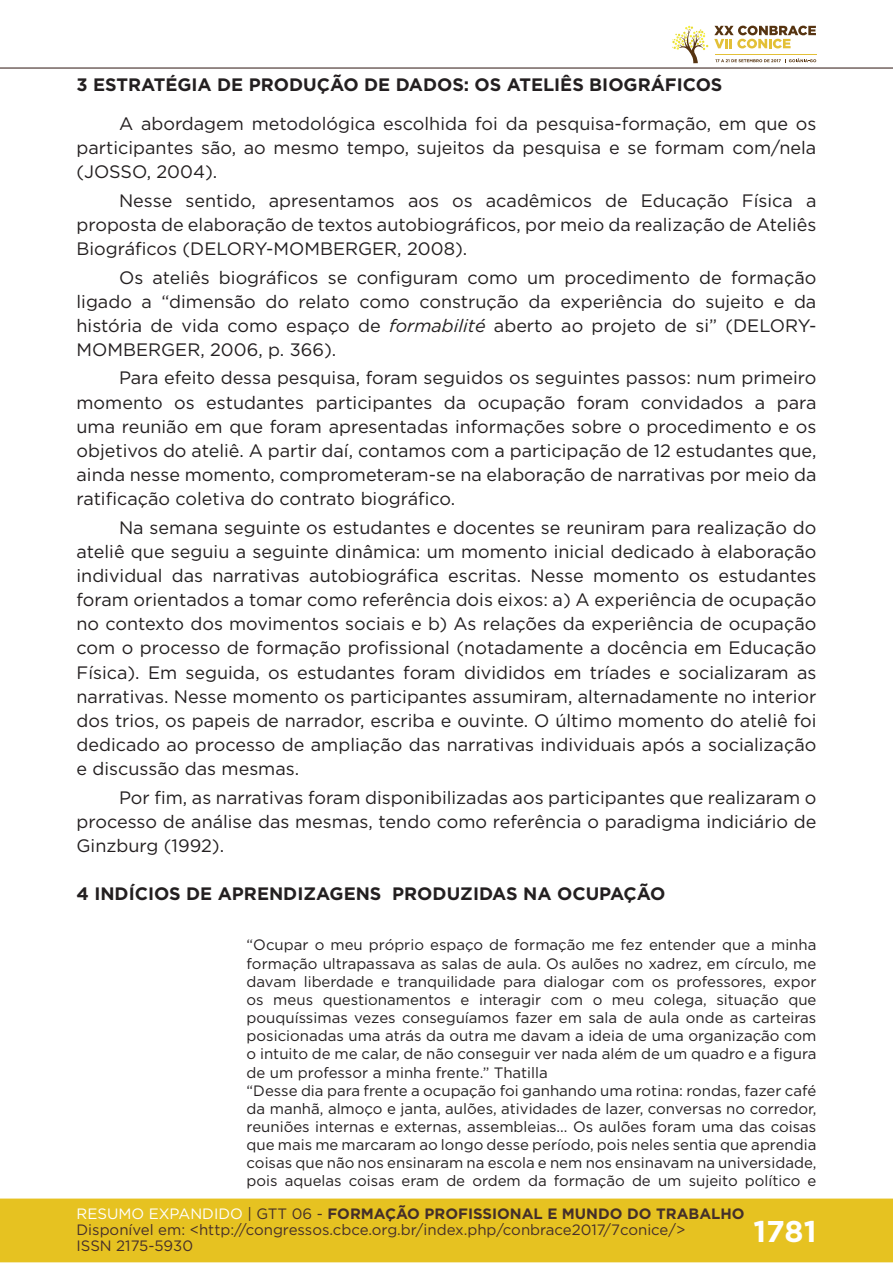
<style>
.page{position:relative;width:893px;height:1263px;background:#fff}
.page>*{position:absolute;margin:0;border:0;box-sizing:border-box;transform-origin:0 0}
.t1{font:700 30px "Gotham";color:#fff}
.t2{font:18px/24.2px "Gotham";color:#231f20;text-align:justify}
.t3{font:700 18px "Gotham";color:#231f20}
.t4{font:15px/18.1px "Gotham";color:#231f20}
.t5{font:15px/16px "Gotham";color:#462f2a}
.s1{font-style:italic}
.s2{color:#fff}
.s3{color:#442f2a}
.s4{font-weight:700;color:#442f2a}
</style>
<div class="page">
<div style="left:0;top:1198px;width:893px;height:64px;background:#e6c221;border:2px solid #e6c221"></div>
<hr style="left:0;top:67px;width:893px;height:2px;background:#442f2a">
<svg style="left:672px;top:26px;width:144px;height:37px"></svg>
<p class="t3" style="left:77px;top:73px;width:647px">3 ESTRATÉGIA DE PRODUÇÃO DE DADOS: OS ATELIÊS BIOGRÁFICOS</p>
<p class="t2" style="left:77px;top:111px;width:741px;text-indent:43px">A abordagem metodológica escolhida foi da pesquisa-formação, em que os participantes são, ao mesmo tempo, sujeitos da pesquisa e se formam com/nela (JOSSO, 2004).</p>
<p class="t2" style="left:77px;top:188px;width:741px;text-indent:43px">Nesse sentido, apresentamos aos os acadêmicos de Educação Física a proposta de elaboração de textos autobiográficos, por meio da realização de Ateliês Biográficos (DELORY-MOMBERGER, 2008).</p>
<p class="t2" style="left:77px;top:265px;width:741px;text-indent:43px">Os ateliês biográficos se configuram como um procedimento de formação ligado a “dimensão do relato como construção da experiência do sujeito e da história de vida como espaço de <span class="s1">formabilité</span> aberto ao projeto de si” (DELORY-MOMBERGER, 2006, p. 366).</p>
<p class="t2" style="left:77px;top:366px;width:741px;text-indent:43px">Para efeito dessa pesquisa, foram seguidos os seguintes passos: num primeiro momento os estudantes participantes da ocupação foram convidados a para uma reunião em que foram apresentadas informações sobre o procedimento e os objetivos do ateliê. A partir daí, contamos com a participação de 12 estudantes que, ainda nesse momento, comprometeram-se na elaboração de narrativas por meio da ratificação coletiva do contrato biográfico.</p>
<p class="t2" style="left:77px;top:515px;width:741px;text-indent:43px">Na semana seguinte os estudantes e docentes se reuniram para realização do ateliê que seguiu a seguinte dinâmica: um momento inicial dedicado à elaboração individual das narrativas autobiográfica escritas. Nesse momento os estudantes foram orientados a tomar como referência dois eixos: a) A experiência de ocupação no contexto dos movimentos sociais e b) As relações da experiência de ocupação com o processo de formação profissional (notadamente a docência em Educação Física). Em seguida, os estudantes foram divididos em tríades e socializaram as narrativas. Nesse momento os participantes assumiram, alternadamente no interior dos trios, os papeis de narrador, escriba e ouvinte. O último momento do ateliê foi dedicado ao processo de ampliação das narrativas individuais após a socialização e discussão das mesmas.</p>
<p class="t2" style="left:77px;top:785px;width:741px;text-indent:43px">Por fim, as narrativas foram disponibilizadas aos participantes que realizaram o processo de análise das mesmas, tendo como referência o paradigma indiciário de Ginzburg (1992).</p>
<p class="t3" style="left:77px;top:882px;width:590px">4 INDÍCIOS DE APRENDIZAGENS PRODUZIDAS NA OCUPAÇÃO</p>
<p class="t4" style="left:247px;top:936px;width:571px">“Ocupar o meu próprio espaço de formação me fez entender que a minha formação ultrapassava as salas de aula. Os aulões no xadrez, em círculo, me davam liberdade e tranquilidade para dialogar com os professores, expor os meus questionamentos e interagir com o meu colega, situação que pouquíssimas vezes conseguíamos fazer em sala de aula onde as carteiras posicionadas uma atrás da outra me davam a ideia de uma organização com o intuito de me calar, de não conseguir ver nada além de um quadro e a figura de um professor a minha frente.” Thatilla<br>“Desse dia para frente a ocupação foi ganhando uma rotina: rondas, fazer café da manhã, almoço e janta, aulões, atividades de lazer, conversas no corredor, reuniões internas e externas, assembleias... Os aulões foram uma das coisas que mais me marcaram ao longo desse período, pois neles sentia que aprendia coisas que não nos ensinaram na escola e nem nos ensinavam na universidade, pois aquelas coisas eram de ordem da formação de um sujeito político e</p>
<p class="t5" style="left:77px;top:1205px;width:670px"><span class="s2">RESUMO EXPANDIDO</span> <span class="s3">| GTT 06 -</span> <span class="s4">FORMAÇÃO PROFISSIONAL E MUNDO DO TRABALHO<br></span>Disponível em: &lt;http://congressos.cbce.org.br/index.php/conbrace2017/7conice/&gt;<br>ISSN 2175-5930</p>
<h1 class="t1" style="left:753px;top:1212px;width:65px">1781</h1>
</div>
